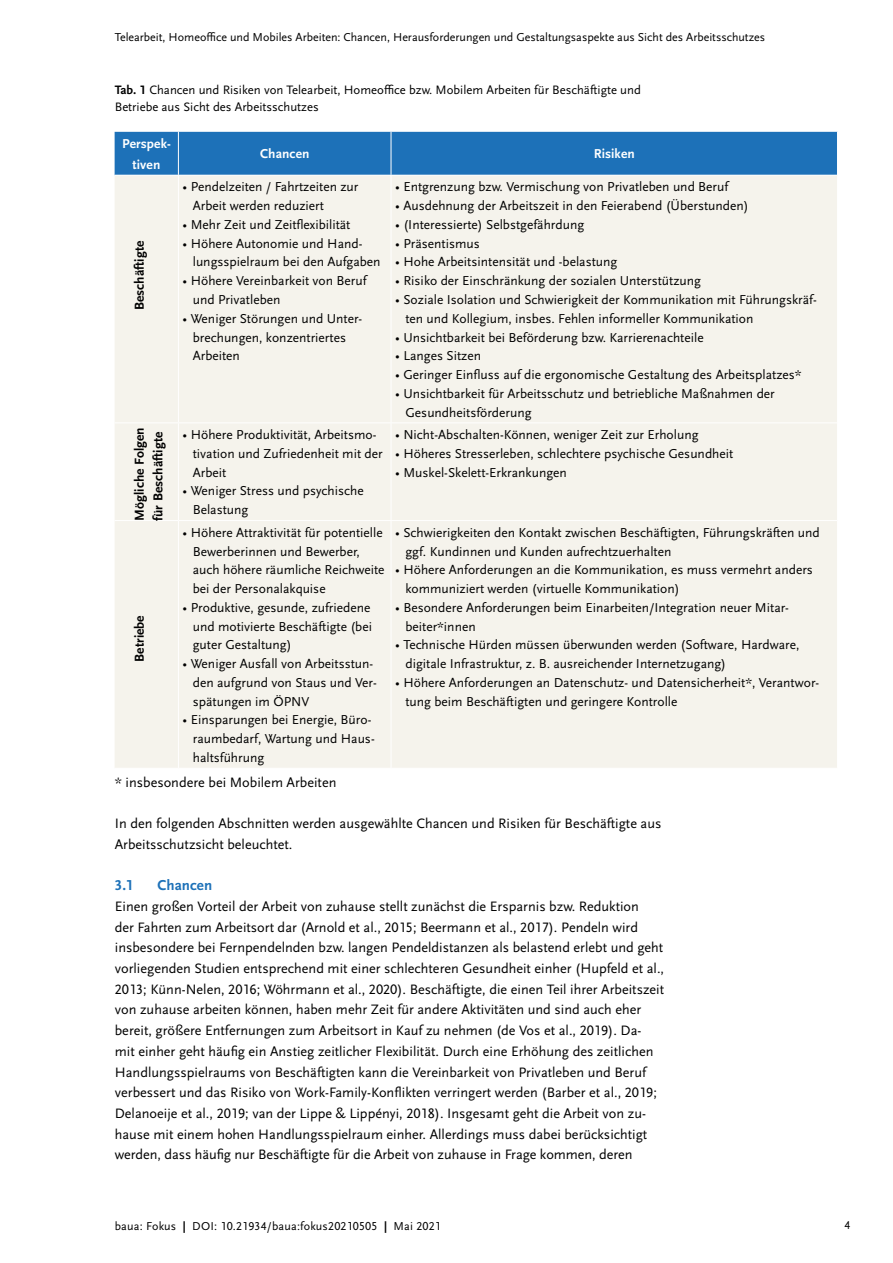
<style>
.page{position:relative;width:893px;height:1263px;background:#fff}
.page>*{position:absolute;margin:0;border:0;box-sizing:border-box;transform-origin:0 0}
._3_ZwHead_2{font:700 15px "Scala Sans Pro";letter-spacing:.005em;color:#1d71b8}
._3_Fließ{font:14.25px/20.7px "Scala Sans Pro";color:#000}
._4_TBL_Fließ{font:13.5px/18.8px "Scala Sans Pro";color:#000}
._4_TBL_Fließ-2{font:700 13.5px/18.8px "Scala Sans Pro";letter-spacing:.005em;color:#000}
._4_TBL_Head{font:700 13.5px/20.7px "Scala Sans Pro";letter-spacing:.005em;color:#fff;text-align:center}
._6_BU{font:12.75px/16.5px "Scala Sans Pro";color:#000}
.t1{font:12px "Scala Sans Pro";color:#000}
.s1{font-weight:700}
</style>
<div class="page">
<div style="left:115px;top:132px;width:722px;height:43px;background:#1d71b8"></div>
<div style="left:115px;top:176px;width:722px;height:592px;background:#f5f3ec"></div>
<hr style="left:115px;top:422px;width:63px;height:1px;background:#fff">
<hr style="left:115px;top:520px;width:63px;height:1px;background:#fff">
<hr style="left:178px;top:176px;width:1px;height:246px;background:#fff">
<hr style="left:178px;top:422px;width:213px;height:1px;background:#fff">
<hr style="left:178px;top:423px;width:1px;height:97px;background:#fff">
<hr style="left:178px;top:520px;width:213px;height:1px;background:#fff">
<hr style="left:178px;top:521px;width:1px;height:247px;background:#fff">
<hr style="left:391px;top:176px;width:1px;height:246px;background:#fff">
<hr style="left:391px;top:422px;width:446px;height:1px;background:#fff">
<hr style="left:391px;top:423px;width:1px;height:97px;background:#fff">
<hr style="left:391px;top:520px;width:446px;height:1px;background:#fff">
<hr style="left:391px;top:521px;width:1px;height:247px;background:#fff">
<hr style="left:178px;top:132px;width:1px;height:43px;background:#fff">
<hr style="left:391px;top:132px;width:1px;height:43px;background:#fff">
<p class="t1" style="left:115px;top:30px;width:652px">Telearbeit, Homeoffice und Mobiles Arbeiten: Chancen, Herausforderungen und Gestaltungsaspekte aus Sicht des Arbeitsschutzes</p>
<p class="_6_BU" style="left:115px;top:82px;width:528px"><span class="s1">Tab. 1</span> Chancen und Risiken von Telearbeit, Homeoffice bzw. Mobilem Arbeiten für Beschäftigte und<br>Betriebe aus Sicht des Arbeitsschutzes</p>
<p class="_4_TBL_Head" style="left:122px;top:133px;width:50px">Perspek&shy;tiven</p>
<p class="_4_TBL_Head" style="left:260px;top:144px;width:51px">Chancen</p>
<p class="_4_TBL_Head" style="left:594px;top:144px;width:42px">Risiken</p>
<p class="_4_TBL_Fließ" style="left:193px;top:178px;width:167px;text-indent:-10px">• Pendelzeiten / Fahrtzeiten zur<br>Arbeit werden reduziert</p>
<p class="_4_TBL_Fließ" style="left:183px;top:215px;width:169px">• Mehr Zeit und Zeitflexibilität</p>
<p class="_4_TBL_Fließ" style="left:193px;top:234px;width:189px;text-indent:-10px">• Höhere Autonomie und Hand&shy;lungsspielraum bei den Aufgaben</p>
<p class="_4_TBL_Fließ" style="left:193px;top:271px;width:175px;text-indent:-10px">• Höhere Vereinbarkeit von Beruf und Privatleben</p>
<p class="_4_TBL_Fließ" style="left:193px;top:309px;width:171px;text-indent:-10px">• Weniger Störungen und Unter&shy;brechungen, konzentriertes<br>Arbeiten</p>
<p class="_4_TBL_Fließ" style="left:395px;top:178px;width:334px">• Entgrenzung bzw. Vermischung von Privatleben und Beruf</p>
<p class="_4_TBL_Fließ" style="left:395px;top:196px;width:355px">• Ausdehnung der Arbeitszeit in den Feierabend (Überstunden)</p>
<p class="_4_TBL_Fließ" style="left:395px;top:215px;width:190px">• (Interessierte) Selbstgefährdung</p>
<p class="_4_TBL_Fließ" style="left:395px;top:234px;width:86px">• Präsentismus</p>
<p class="_4_TBL_Fließ" style="left:395px;top:253px;width:224px">• Hohe Arbeitsintensität und -belastung</p>
<p class="_4_TBL_Fließ" style="left:395px;top:271px;width:307px">• Risiko der Einschränkung der sozialen Unterstützung</p>
<p class="_4_TBL_Fließ" style="left:405px;top:290px;width:413px;text-indent:-10px">• Soziale Isolation und Schwierigkeit der Kommunikation mit Führungskräf&shy;ten und Kollegium, insbes. Fehlen informeller Kommunikation</p>
<p class="_4_TBL_Fließ" style="left:395px;top:328px;width:310px">• Unsichtbarkeit bei Beförderung bzw. Karrierenachteile</p>
<p class="_4_TBL_Fließ" style="left:395px;top:346px;width:87px">• Langes Sitzen</p>
<p class="_4_TBL_Fließ" style="left:395px;top:365px;width:408px">• Geringer Einfluss auf die ergonomische Gestaltung des Arbeitsplatzes*</p>
<p class="_4_TBL_Fließ" style="left:405px;top:384px;width:371px;text-indent:-10px">• Unsichtbarkeit für Arbeitsschutz und betriebliche Maßnahmen der<br>Gesundheitsförderung</p>
<p class="_4_TBL_Fließ-2" style="left:130px;top:310px;width:71px;rotate:-90deg">Beschäftigte</p>
<p class="_4_TBL_Fließ-2" style="left:130px;top:521px;width:95px;rotate:-90deg">Mögliche Folgen für Beschäftigte</p>
<p class="_4_TBL_Fließ-2" style="left:130px;top:662px;width:48px;rotate:-90deg">Betriebe</p>
<p class="_4_TBL_Fließ" style="left:193px;top:425px;width:191px;text-indent:-10px">• Höhere Produktivität, Arbeitsmo&shy;tivation und Zufriedenheit mit der<br>Arbeit</p>
<p class="_4_TBL_Fließ" style="left:193px;top:482px;width:172px;text-indent:-10px">• Weniger Stress und psychische<br>Belastung</p>
<p class="_4_TBL_Fließ" style="left:193px;top:523px;width:193px;text-indent:-10px">• Höhere Attraktivität für potentielle<br>Bewerberinnen und Bewerber, auch höhere räumliche Reichweite bei der Personalakquise</p>
<p class="_4_TBL_Fließ" style="left:193px;top:598px;width:181px;text-align:justify;text-indent:-10px">• Produktive, gesunde, zufriedene und motivierte Beschäftigte (bei guter Gestaltung)</p>
<p class="_4_TBL_Fließ" style="left:193px;top:654px;width:186px;text-indent:-10px">• Weniger Ausfall von Arbeitsstun&shy;den aufgrund von Staus und Ver&shy;spätungen im ÖPNV</p>
<p class="_4_TBL_Fließ" style="left:193px;top:710px;width:183px;text-indent:-10px">• Einsparungen bei Energie, Büro&shy;raumbedarf, Wartung und Haus&shy;haltsführung</p>
<p class="_4_TBL_Fließ" style="left:395px;top:425px;width:305px">• Nicht-Abschalten-Können, weniger Zeit zur Erholung</p>
<p class="_4_TBL_Fließ" style="left:395px;top:444px;width:340px">• Höheres Stresserleben, schlechtere psychische Gesundheit</p>
<p class="_4_TBL_Fließ" style="left:395px;top:463px;width:173px">• Muskel-Skelett-Erkrankungen</p>
<p class="_4_TBL_Fließ" style="left:405px;top:523px;width:416px;text-indent:-10px">• Schwierigkeiten den Kontakt zwischen Beschäftigten, Führungskräften und ggf. Kundinnen und Kunden aufrechtzuerhalten</p>
<p class="_4_TBL_Fließ" style="left:405px;top:560px;width:409px;text-indent:-10px">• Höhere Anforderungen an die Kommunikation, es muss vermehrt anders kommuniziert werden (virtuelle Kommunikation)</p>
<p class="_4_TBL_Fließ" style="left:405px;top:598px;width:385px;text-indent:-10px">• Besondere Anforderungen beim Einarbeiten/Integration neuer Mitar&shy;beiter*innen</p>
<p class="_4_TBL_Fließ" style="left:405px;top:635px;width:395px;text-indent:-10px">• Technische Hürden müssen überwunden werden (Software, Hardware, digitale Infrastruktur, z. B. ausreichender Internetzugang)</p>
<p class="_4_TBL_Fließ" style="left:405px;top:673px;width:415px;text-indent:-10px">• Höhere Anforderungen an Datenschutz- und Datensicherheit*, Verantwor&shy;tung beim Beschäftigten und geringere Kontrolle</p>
<p class="_3_Fließ" style="left:115px;top:772px;width:223px">* insbesondere bei Mobilem Arbeiten</p>
<p class="_3_Fließ" style="left:115px;top:813px;width:548px">In den folgenden Abschnitten werden ausgewählte Chancen und Risiken für Beschäftigte aus<br>Arbeitsschutzsicht beleuchtet.</p>
<p class="_3_ZwHead_2" style="left:115px;top:876px;width:20px">3.1</p>
<p class="_3_ZwHead_2" style="left:157px;top:876px;width:56px">Chancen</p>
<p class="_3_Fließ" style="left:115px;top:896px;width:551px">Einen großen Vorteil der Arbeit von zuhause stellt zunächst die Ersparnis bzw. Reduktion<br>der Fahrten zum Arbeitsort dar (Arnold et al., 2015; Beermann et al., 2017). Pendeln wird insbesondere bei Fernpendelnden bzw. langen Pendeldistanzen als belastend erlebt und geht vorliegenden Studien entsprechend mit einer schlechteren Gesundheit einher (Hupfeld et al., 2013; Künn-Nelen, 2016; Wöhrmann et al., 2020). Beschäftigte, die einen Teil ihrer Arbeitszeit von zuhause arbeiten können, haben mehr Zeit für andere Aktivitäten und sind auch eher bereit, größere Entfernungen zum Arbeitsort in Kauf zu nehmen (de Vos et al., 2019). Da&shy;mit einher geht häufig ein Anstieg zeitlicher Flexibilität. Durch eine Erhöhung des zeitlichen Handlungsspielraums von Beschäftigten kann die Vereinbarkeit von Privatleben und Beruf verbessert und das Risiko von Work-Family-Konflikten verringert werden (Barber et al., 2019; Delanoeije et al., 2019; van der Lippe &amp; Lippényi, 2018). Insgesamt geht die Arbeit von zu&shy;hause mit einem hohen Handlungsspielraum einher. Allerdings muss dabei berücksichtigt werden, dass häufig nur Beschäftigte für die Arbeit von zuhause in Frage kommen, deren</p>
<p class="t1" style="left:115px;top:1219px;width:328px">baua: Fokus <span class="s1">|</span> DOI: 10.21934/baua:fokus20210505 <span class="s1">|</span> Mai 2021</p>
<p class="t1" style="left:844px;top:1218px;width:7px">4</p>
</div>
